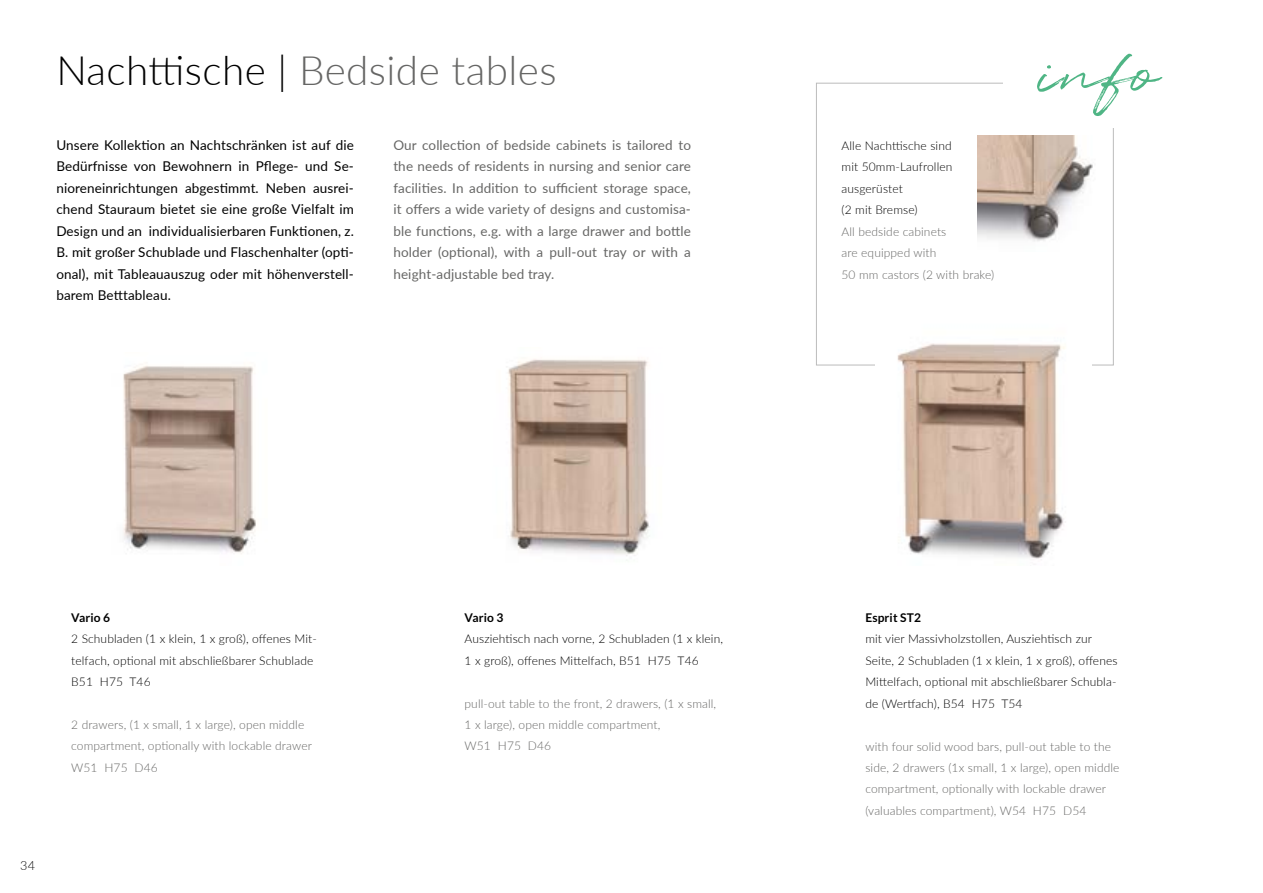
<style>
.page{position:relative;width:1263px;height:893px;background:#fff}
.page>*{position:absolute;margin:0;border:0;box-sizing:border-box;transform-origin:0 0}
.t1{font:63px "Quentin";color:#4fb585}
.t2{font:300 40.5px "Lato";letter-spacing:.01em;color:#666665}
.t3{font:13.5px/21.5px "Lato";letter-spacing:.01em;color:#000;text-align:justify}
.t4{font:13.5px/21.5px "Lato";letter-spacing:.01em;color:#666665;text-align:justify}
.t5{font:300 12.6px "Lato";color:#000}
.t6{font:300 12px/21.5px "Lato";letter-spacing:.01em;color:#666665}
.t7{font:300 12px/21.5px "Lato";letter-spacing:.01em;color:#000}
.t8{font:700 12px "Lato";letter-spacing:.01em;color:#000}
.s1{color:#000}
</style>
<div class="page">
<img style="left:977px;top:135px;width:116px;height:107px">
<img style="left:897px;top:343px;width:168px;height:216px">
<img style="left:508px;top:359px;width:142px;height:197px">
<img style="left:123px;top:364px;width:133px;height:190px">
<h2 class="t2" style="left:56px;top:43px;width:502px"><span class="s1">Nachttische |</span> Bedside tables</h2>
<p class="t3" style="left:56px;top:134px;width:299px">Unsere Kollektion an Nachtschränken ist auf die Bedürfnisse von Bewohnern in Pflege- und Se&shy;nioreneinrichtungen abgestimmt. Neben ausrei&shy;chend Stauraum bietet sie eine große Vielfalt im Design und an individualisierbaren Funktionen, z.<br>B. mit großer Schublade und Flaschenhalter (opti&shy;onal), mit Tableauauszug oder mit höhenverstell&shy;barem Betttableau.</p>
<p class="t4" style="left:393px;top:134px;width:299px">Our collection of bedside cabinets is tailored to the needs of residents in nursing and senior care facilities. In addition to sufficient storage space, it offers a wide variety of designs and customisa&shy;ble functions, e.g. with a large drawer and bottle holder (optional), with a pull-out tray or with a height-adjustable bed tray.</p>
<p class="t7" style="left:841px;top:134px;width:112px">Alle Nachttische sind mit 50mm-Laufrollen ausgerüstet<br>(2 mit Bremse)</p>
<p class="t6" style="left:841px;top:220px;width:154px">All bedside cabinets<br>are equipped with<br>50 mm castors (2 with brake)</p>
<h1 class="t1" style="left:1040px;top:31px;width:121px">info</h1>
<p class="t5" style="left:20px;top:856px;width:16px">34</p>
<p class="t8" style="left:71px;top:610px;width:41px">Vario 6</p>
<p class="t7" style="left:71px;top:628px;width:247px">2 Schubladen (1 x klein, 1 x groß), offenes Mit&shy;telfach, optional mit abschließbarer Schublade<br>B51 H75 T46</p>
<p class="t6" style="left:71px;top:713px;width:242px">2 drawers, (1 x small, 1 x large), open middle compartment, optionally with lockable drawer<br>W51 H75 D46</p>
<p class="t8" style="left:465px;top:610px;width:41px">Vario 3</p>
<p class="t7" style="left:465px;top:628px;width:260px">Ausziehtisch nach vorne, 2 Schubladen (1 x klein,<br>1 x groß), offenes Mittelfach, B51 H75 T46</p>
<p class="t6" style="left:465px;top:692px;width:253px">pull-out table to the front, 2 drawers, (1 x small,<br>1 x large), open middle compartment,<br>W51 H75 D46</p>
<p class="t8" style="left:865px;top:610px;width:57px">Esprit ST2</p>
<p class="t7" style="left:865px;top:628px;width:254px">mit vier Massivholzstollen, Ausziehtisch zur Seite, 2 Schubladen (1 x klein, 1 x groß), offenes Mittelfach, optional mit abschließbarer Schubla&shy;de (Wertfach), B54 H75 T54</p>
<p class="t6" style="left:865px;top:735px;width:256px">with four solid wood bars, pull-out table to the side, 2 drawers (1x small, 1 x large), open middle compartment, optionally with lockable drawer (valuables compartment), W54 H75 D54</p>
</div>
